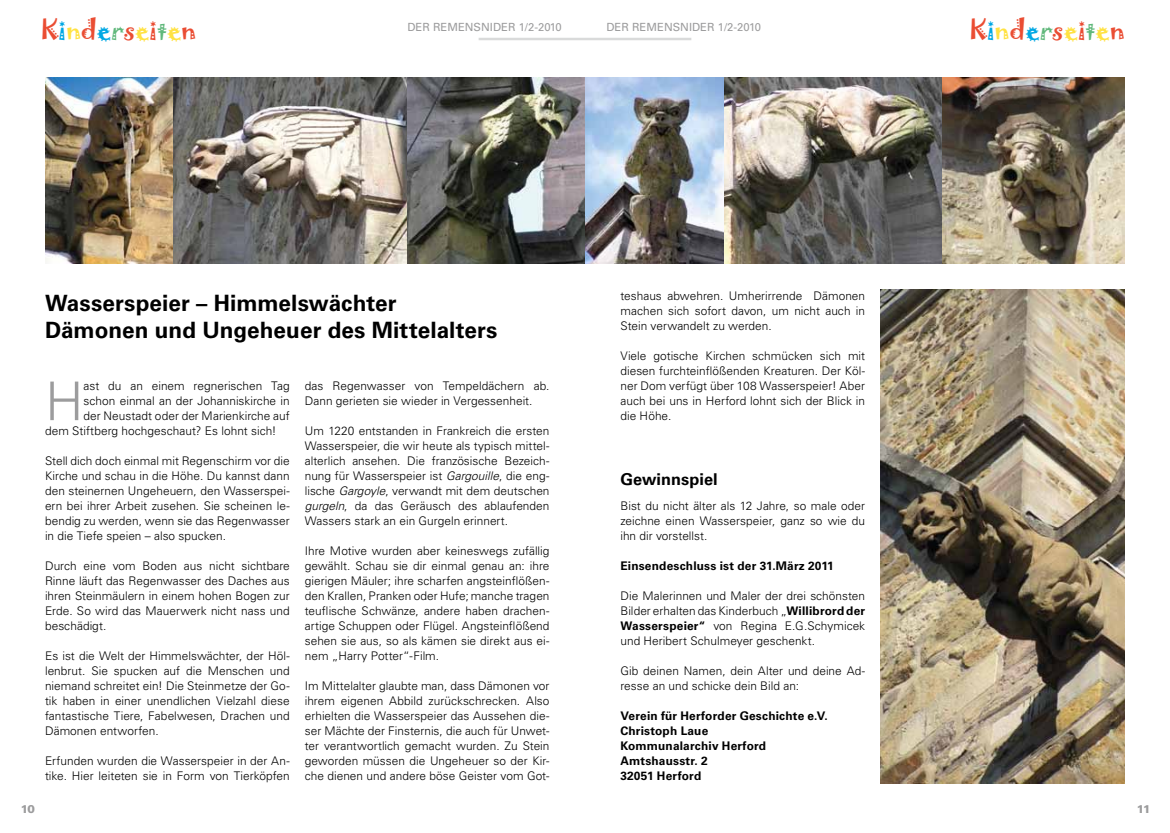
<style>
.page{position:relative;width:1170px;height:833px;background:#fff}
.page>*{position:absolute;margin:0;border:0;box-sizing:border-box;transform-origin:0 0}
.t1{font:300 53.38px "Univers LT Std";color:#9c9c9d}
.t2{font:25px "Jokerman";letter-spacing:-.01em;color:#ea4d33}
.t3{font:700 22.5px/27px "Univers LT Std";letter-spacing:.005em;color:#000}
.t4{font:700 16.25px "Univers LT Std";letter-spacing:.005em;color:#000}
.t5{font:300 11.88px/15px "Univers LT Std";color:#000;text-align:justify}
.t6{font:700 11.88px/15px "Univers LT Std";letter-spacing:.015em;color:#000}
.t7{font:11.25px "Univers LT Std";color:#9c9c9d}
.t8{font:900 11.25px "Univers LT Std";color:#9c9c9d}
.s1{color:#00a8e4}
.s2{color:#ffe242}
.s3{color:#60b87b}
.s4{font-style:italic}
.s5{font-weight:700}
</style>
<div class="page">
<hr style="left:478px;top:38px;width:107px;height:2px;background:#d9dada">
<hr style="left:585px;top:38px;width:106px;height:2px;background:#d9dada">
<img style="left:45px;top:78px;width:362px;height:185px">
<img style="left:407px;top:78px;width:717px;height:185px">
<img style="left:880px;top:290px;width:244px;height:493px">
<h2 class="t2" style="left:41px;top:11px;width:157px">K<span class="s1">i</span><span class="s2">n</span>d<span class="s1">e</span><span class="s3">r</span>s<span class="s2">e</span>i<span class="s3">t</span><span class="s2">e</span>n</h2>
<h2 class="t2" style="left:969px;top:11px;width:157px">K<span class="s1">i</span><span class="s2">n</span>d<span class="s1">e</span><span class="s3">r</span>s<span class="s2">e</span>i<span class="s3">t</span><span class="s2">e</span>n</h2>
<p class="t7" style="left:407px;top:21px;width:156px">DER REMENSNIDER 1/2-2010</p>
<p class="t7" style="left:606px;top:21px;width:156px">DER REMENSNIDER 1/2-2010</p>
<h3 class="t3" style="left:45px;top:290px;width:454px">Wasserspeier – Himmelswächter<br>Dämonen und Ungeheuer des Mittelalters</h3>
<p class="t5" style="left:620px;top:288px;width:246px">teshaus abwehren. Umherirrende Dämonen machen sich sofort davon, um nicht auch in Stein verwandelt zu werden.</p>
<p class="t5" style="left:620px;top:348px;width:246px">Viele gotische Kirchen schmücken sich mit diesen furchteinflößenden Kreaturen. Der Köl&shy;ner Dom verfügt über 108 Wasserspeier! Aber auch bei uns in Herford lohnt sich der Blick in die Höhe.</p>
<p class="t5" style="left:305px;top:378px;width:246px">das Regenwasser von Tempeldächern ab.<br>Dann gerieten sie wieder in Vergessenheit.</p>
<p class="t5" style="left:305px;top:423px;width:246px">Um 1220 entstanden in Frankreich die ersten Wasserspeier, die wir heute als typisch mittel&shy;alterlich ansehen. Die französische Bezeich&shy;nung für Wasserspeier ist <span class="s4">Gargouille</span>, die eng&shy;lische <span class="s4">Gargoyle</span>, verwandt mit dem deutschen <span class="s4">gurgeln</span>, da das Geräusch des ablaufenden Wassers stark an ein Gurgeln erinnert.</p>
<p class="t5" style="left:305px;top:543px;width:246px">Ihre Motive wurden aber keineswegs zufällig gewählt. Schau sie dir einmal genau an: ihre gierigen Mäuler; ihre scharfen angsteinflößen&shy;den Krallen, Pranken oder Hufe; manche tragen teuflische Schwänze, andere haben drachen&shy;artige Schuppen oder Flügel. Angsteinflößend sehen sie aus, so als kämen sie direkt aus ei&shy;nem „Harry Potter“-Film.</p>
<p class="t5" style="left:305px;top:678px;width:246px">Im Mittelalter glaubte man, dass Dämonen vor ihrem eigenen Abbild zurückschrecken. Also erhielten die Wasserspeier das Aussehen die&shy;ser Mächte der Finsternis, die auch für Unwet&shy;ter verantwortlich gemacht wurden. Zu Stein geworden müssen die Ungeheuer so der Kir&shy;che dienen und andere böse Geister vom Got-</p>
<h1 class="t1" style="left:45px;top:369px;width:40px">H</h1>
<p class="t5" style="left:84px;top:378px;width:208px">ast du an einem regnerischen Tag</p>
<p class="t5" style="left:84px;top:393px;width:207px">schon einmal an der Johanniskirche in</p>
<p class="t5" style="left:84px;top:408px;width:208px">der Neustadt oder der Marienkirche auf</p>
<p class="t5" style="left:45px;top:423px;width:233px">dem Stiftberg hochgeschaut? Es lohnt sich!</p>
<p class="t5" style="left:45px;top:453px;width:246px">Stell dich doch einmal mit Regenschirm vor die Kirche und schau in die Höhe. Du kannst dann den steinernen Ungeheuern, den Wasserspei&shy;ern bei ihrer Arbeit zusehen. Sie scheinen le&shy;bendig zu werden, wenn sie das Regenwasser in die Tiefe speien – also spucken.</p>
<p class="t5" style="left:45px;top:558px;width:246px">Durch eine vom Boden aus nicht sichtbare Rinne läuft das Regenwasser des Daches aus ihren Steinmäulern in einem hohen Bogen zur Erde. So wird das Mauerwerk nicht nass und beschädigt.</p>
<p class="t5" style="left:45px;top:648px;width:246px">Es ist die Welt der Himmelswächter, der Höl&shy;lenbrut. Sie spucken auf die Menschen und niemand schreitet ein! Die Steinmetze der Go&shy;tik haben in einer unendlichen Vielzahl diese fantastische Tiere, Fabelwesen, Drachen und Dämonen entworfen.</p>
<p class="t5" style="left:45px;top:753px;width:246px">Erfunden wurden die Wasserspeier in der An&shy;tike. Hier leiteten sie in Form von Tierköpfen</p>
<h3 class="t4" style="left:620px;top:469px;width:99px">Gewinnspiel</h3>
<p class="t5" style="left:620px;top:498px;width:246px">Bist du nicht älter als 12 Jahre, so male oder zeichne einen Wasserspeier, ganz so wie du ihn dir vorstellst.</p>
<p class="t6" style="left:620px;top:558px;width:215px">Einsendeschluss ist der 31.März 2011</p>
<p class="t5" style="left:620px;top:588px;width:246px">Die Malerinnen und Maler der drei schönsten Bilder erhalten das Kinderbuch „<span class="s5">Willibrord der Wasserspeier“</span> von Regina E.G.Schymicek und Heribert Schulmeyer geschenkt.</p>
<p class="t5" style="left:620px;top:663px;width:246px">Gib deinen Namen, dein Alter und deine Ad&shy;resse an und schicke dein Bild an:</p>
<p class="t6" style="left:620px;top:708px;width:209px">Verein für Herforder Geschichte e.V.<br>Christoph Laue<br>Kommunalarchiv Herford<br>Amtshausstr. 2<br>32051 Herford</p>
<p class="t8" style="left:21px;top:802px;width:16px">10</p>
<p class="t8" style="left:1136px;top:802px;width:15px">11</p>
</div>
